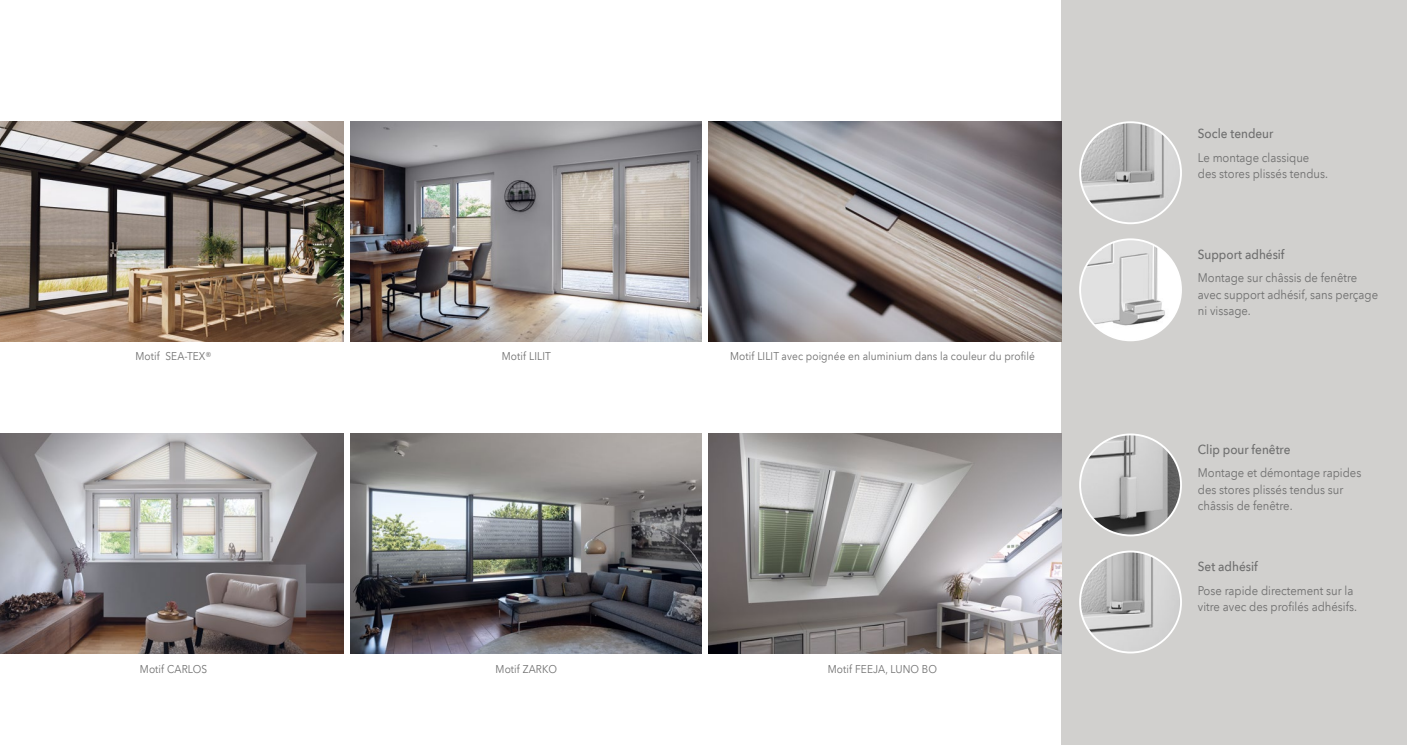
<style>
.page{position:relative;width:1407px;height:745px;background:#fff}
.page>*{position:absolute;margin:0;border:0;box-sizing:border-box;transform-origin:0 0}
.t1{font:500 13.12px "Avenir Next LT Com";color:#6e6e6e;scale:.9 1}
.t2{font:12.5px/16.2px "Avenir Next LT Com";color:#6e6e6e;scale:.9 1}
.t3{font:11.25px "Avenir Next LT Com";letter-spacing:.01em;color:#6e6e6e;scale:.9 1}
</style>
<div class="page">
<div style="left:1061px;top:0;width:346px;height:744px;background:#d1d0ce"></div>
<img style="left:0;top:121px;width:344px;height:220px">
<img style="left:351px;top:121px;width:351px;height:220px">
<img style="left:709px;top:121px;width:352px;height:220px">
<img style="left:1080px;top:122px;width:101px;height:101px;border-radius:50px">
<div style="left:1079px;top:121px;width:103px;height:103px;border:2px solid #fff;border-radius:50%"></div>
<img style="left:1080px;top:239px;width:101px;height:101px;border-radius:50px">
<div style="left:1079px;top:238px;width:103px;height:103px;border:2px solid #fff;border-radius:50%"></div>
<img style="left:0;top:433px;width:344px;height:220px">
<img style="left:351px;top:433px;width:351px;height:220px">
<img style="left:709px;top:433px;width:352px;height:220px">
<img style="left:1080px;top:434px;width:101px;height:101px;border-radius:50px">
<div style="left:1079px;top:433px;width:103px;height:103px;border:2px solid #fff;border-radius:50%"></div>
<img style="left:1080px;top:551px;width:101px;height:101px;border-radius:50px">
<div style="left:1079px;top:550px;width:103px;height:103px;border:2px solid #fff;border-radius:50%"></div>
<p class="t3" style="left:136px;top:349px;width:86px">Motif SEA-TEX®</p>
<p class="t3" style="left:502px;top:349px;width:56px">Motif LILIT</p>
<p class="t3" style="left:730px;top:349px;width:340px">Motif LILIT avec poignée en aluminium dans la couleur du profilé</p>
<p class="t3" style="left:140px;top:661px;width:76px">Motif CARLOS</p>
<p class="t3" style="left:496px;top:661px;width:70px">Motif ZARKO</p>
<p class="t3" style="left:828px;top:661px;width:123px">Motif FEEJA, LUNO BO</p>
<p class="t1" style="left:1198px;top:126px;width:85px">Socle tendeur</p>
<p class="t2" style="left:1198px;top:149px;width:146px">Le montage classique des stores plissés tendus.</p>
<p class="t1" style="left:1198px;top:246px;width:98px">Support adhésif</p>
<p class="t2" style="left:1198px;top:270px;width:202px">Montage sur châssis de fenêtre avec support adhésif, sans perçage ni vissage.</p>
<p class="t1" style="left:1198px;top:441px;width:104px">Clip pour fenêtre</p>
<p class="t2" style="left:1198px;top:464px;width:183px">Montage et démontage rapides des stores plissés tendus sur châssis de fenêtre.</p>
<p class="t1" style="left:1198px;top:558px;width:68px">Set adhésif</p>
<p class="t2" style="left:1198px;top:581px;width:178px">Pose rapide directement sur la vitre avec des profilés adhésifs.</p>
</div>
